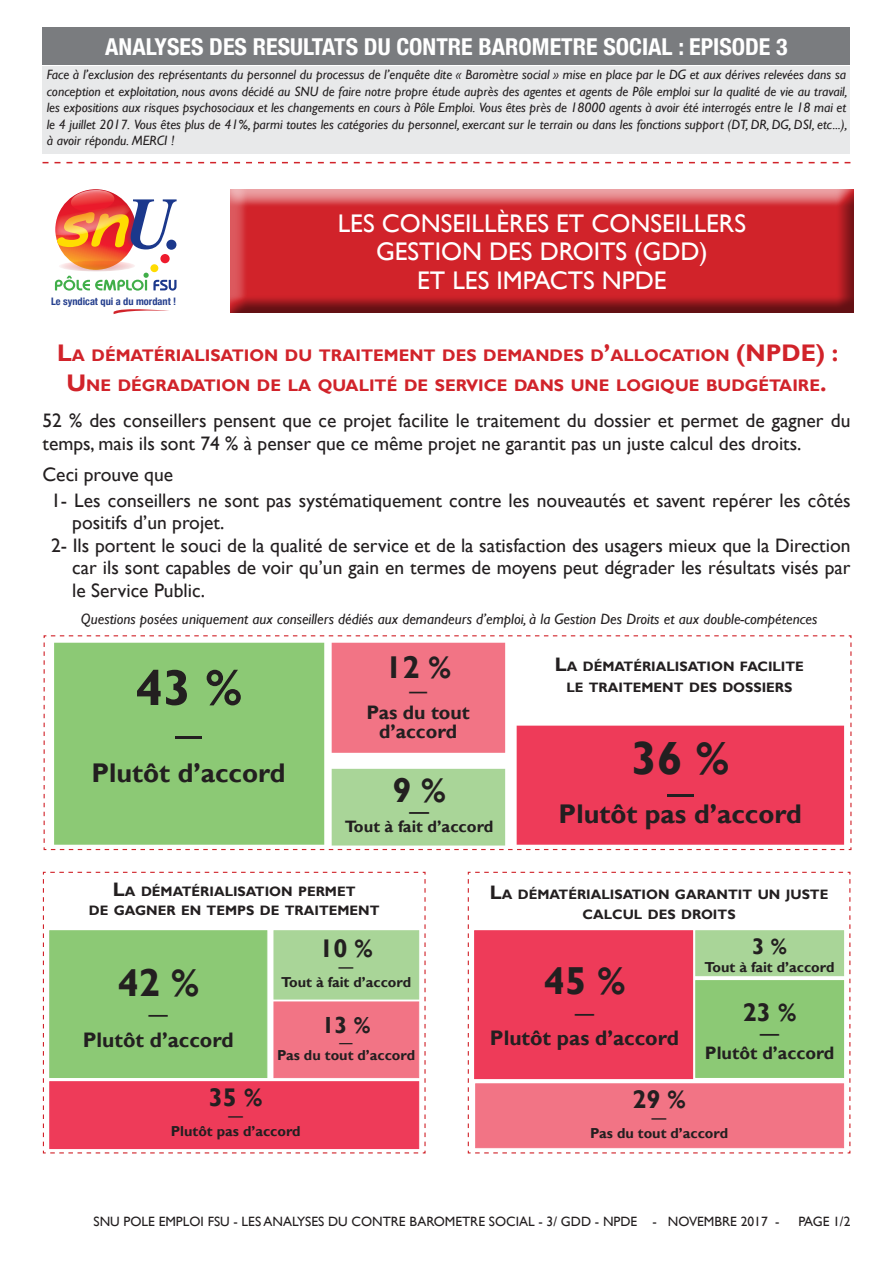
<style>
.page{position:relative;width:893px;height:1263px;background:#fff}
.page>*{position:absolute;margin:0;border:0;box-sizing:border-box;transform-origin:0 0}
.t1{font:700 51px "Gill Sans";color:#231f20}
.t2{font:700 46.5px "Gill Sans";color:#231f20}
.t3{font:700 39px "Gill Sans";color:#231f20}
.t4{font:700 34.5px "Gill Sans";color:#231f20}
.t5{font:700 31.5px "Gill Sans";color:#231f20}
.t6{font:700 27px "Gill Sans";color:#231f20}
.t7{font:25.5px/28.5px "Gill Sans";color:#fff;text-align:center}
.t8{font:700 25.5px "Gill Sans";color:#231f20}
.t9{font:700 condensed 23.25px "Helvetica Neue";color:#fff}
.t10{font:700 23.25px "Gill Sans";color:#231f20}
.t11{font:700 22.5px "Gill Sans";color:#231f20}
.t12{font:700 21px "Gill Sans";color:#231f20}
.t13{font:19.5px/22.5px "Gill Sans";color:#231f20}
.t14{font:700 19.5px/19.5px "Gill Sans";color:#231f20;text-align:center}
.t15{font:700 18px "Gill Sans";color:#231f20}
.t16{font:700 16.8px/30px "Gill Sans";color:#d1232a;text-align:center}
.t17{font:700 16.5px "Gill Sans";color:#231f20}
.t18{font:italic 15px "Gill Sans";color:#231f20}
.t19{font:700 14.4px "Gill Sans";color:#231f20}
.t20{font:700 13.65px/19.5px "Gill Sans";color:#231f20;text-align:center}
.t21{font:italic 13.5px/16.5px "Gill Sans";color:#231f20;text-align:justify}
.t22{font:13.5px "Gill Sans";color:#231f20}
.t23{font:700 condensed 10.35px "Helvetica Neue";color:#253f8e}
.s1{font-size:24px}
.s2{font-size:35.1px}
.s3{font-size:39px}
.s4{font-size:19.5px}
.s5{font-size:51px}
.s6{font-size:28.8px}
.s7{font-size:25.95px}
.s8{font-size:37.8px}
</style>
<div class="page">
<svg style="left:55px;top:189px;width:81px;height:81px"></svg>
<svg style="left:55px;top:261px;width:122px;height:30px"></svg>
<div style="left:150px;top:264px;width:8px;height:8px;background:#ffdc01;border-radius:50%"></div>
<div style="left:160px;top:254px;width:10px;height:9px;background:#ee1b2d;border-radius:50%"></div>
<svg style="left:55px;top:189px;width:122px;height:61px"></svg>
<svg style="left:114px;top:309px;width:55px;height:5px"></svg>
<div style="left:222px;top:187px;width:632px;height:127px;background:#231f20;opacity:.61"></div>
<div style="left:43px;top:66px;width:807px;height:87px;background:#e8e9ea"></div>
<svg style="left:43px;top:162px;width:807px;height:1px"></svg>
<div style="left:43px;top:28px;width:807px;height:37px;background:#7a7c7f"></div>
<svg style="left:42px;top:871px;width:384px;height:283px"></svg>
<div style="left:49px;top:930px;width:218px;height:148px;background:#8cc975;border:1px solid #8cc975"></div>
<div style="left:273px;top:930px;width:146px;height:69px;background:#a9d598;border:1px solid #a9d598"></div>
<div style="left:49px;top:1081px;width:370px;height:68px;background:#ee3b59;border:1px solid #ee3b59"></div>
<div style="left:273px;top:1001px;width:146px;height:77px;background:#f27485;border:1px solid #f27485"></div>
<svg style="left:467px;top:871px;width:384px;height:283px"></svg>
<div style="left:695px;top:980px;width:149px;height:98px;background:#8cc975;border:1px solid #8cc975"></div>
<div style="left:695px;top:930px;width:149px;height:46px;background:#a9d598;border:1px solid #a9d598"></div>
<div style="left:474px;top:930px;width:219px;height:149px;background:#ee3b59;border:1px solid #ee3b59"></div>
<div style="left:475px;top:1083px;width:369px;height:65px;background:#f27485;border:1px solid #f27485"></div>
<svg style="left:43px;top:635px;width:809px;height:216px"></svg>
<div style="left:517px;top:726px;width:327px;height:119px;background:#ee3b59;border:2px solid #ee3b59"></div>
<div style="left:332px;top:769px;width:173px;height:76px;background:#a9d598"></div>
<div style="left:332px;top:643px;width:173px;height:110px;background:#f27485;border:1px solid #f27485"></div>
<div style="left:54px;top:643px;width:270px;height:202px;background:#8cc975;border:2px solid #8cc975"></div>
<h3 class="t9" style="left:105px;top:27px;width:684px">ANALYSES DES RESULTATS DU CONTRE BAROMETRE SOCIAL : EPISODE 3</h3>
<p class="t21" style="left:47px;top:67px;width:802px">Face à l’exclusion des représentants du personnel du processus de l’enquête dite « Baromètre social » mise en place par le DG et aux dérives relevées dans sa conception et exploitation, nous avons décidé au SNU de faire notre propre étude auprès des agentes et agents de Pôle emploi sur la qualité de vie au travail, les expositions aux risques psychosociaux et les changements en cours à Pôle Emploi. Vous êtes près de 18000 agents à avoir été interrogés entre le 18 mai et le 4 juillet 2017. Vous êtes plus de 41%, parmi toutes les catégories du personnel, exercant sur le terrain ou dans les fonctions support (DT, DR, DG, DSI, etc...), à avoir répondu. MERCI !</p>
<p class="t23" style="left:51px;top:292px;width:127px">Le syndicat qui a du mordant !</p>
<h3 class="t7" style="left:338px;top:209px;width:410px">LES CONSEILLÈRES ET CONSEILLERS<br>GESTION DES DROITS (GDD)<br>ET LES IMPACTS NPDE</h3>
<p class="t16" style="left:57px;top:341px;width:783px"><span class="s1">L</span>A DÉMATÉRIALISATION DU TRAITEMENT DES DEMANDES D<span class="s1">’</span>ALLOCATION <span class="s1">(NPDE) :<br>U</span> NE DÉGRADATION DE LA QUALITÉ DE SERVICE DANS UNE LOGIQUE BUDGÉTAIRE<span class="s1">.</span></p>
<h3 class="t13" style="left:43px;top:410px;width:809px">52 % des conseillers pensent que ce projet facilite le traitement du dossier et permet de gagner du temps, mais ils sont 74 % à penser que ce même projet ne garantit pas un juste calcul des droits.</h3>
<h3 class="t13" style="left:51px;top:462px;width:801px;line-height:25.5px;text-indent:-9px">Ceci prouve que<br>1- Les conseillers ne sont pas systématiquement contre les nouveautés et savent repérer les côtés</h3>
<h3 class="t13" style="left:72px;top:512px;width:154px">positifs d’un projet.</h3>
<h3 class="t13" style="left:51px;top:534px;width:801px">2- Ils portent le souci de la qualité de service et de la satisfaction des usagers mieux que la Direction</h3>
<h3 class="t13" style="left:72px;top:557px;width:780px">car ils sont capables de voir qu’un gain en termes de moyens peut dégrader les résultats visés par</h3>
<h3 class="t13" style="left:72px;top:579px;width:134px">le Service Public.</h3>
<p class="t18" style="left:81px;top:610px;width:738px">Questions posées uniquement aux conseillers dédiés aux demandeurs d’emploi, à la Gestion Des Droits et aux double-compétences</p>
<h1 class="t1" style="left:135px;top:657px;width:109px">43 %</h1>
<h1 class="t1" style="left:176px;top:684px;width:27px">_</h1>
<h3 class="t6" style="left:91px;top:756px;width:196px">Plutôt d’accord</h3>
<h3 class="t5" style="left:385px;top:649px;width:68px">1 2 %<span class="s2">_</span></h3>
<h3 class="t14" style="left:367px;top:703px;width:105px">Pas du tout d’accord</h3>
<h3 class="t4" style="left:392px;top:769px;width:55px">9 %<span class="s3">_</span></h3>
<p class="t17" style="left:345px;top:816px;width:150px">Tout à fait d’accord</p>
<p class="t20" style="left:555px;top:657px;width:251px"><span class="s4">L</span>A DÉMATÉRIALISATION FACILITE</p>
<p class="t20" style="left:566px;top:678px;width:228px">LE TRAITEMENT DES DOSSIERS</p>
<h2 class="t2" style="left:631px;top:730px;width:99px">3 6 %<span class="s5">_</span></h2>
<h3 class="t6" style="left:559px;top:798px;width:245px">Plutôt pas d’accord</h3>
<p class="t20" style="left:89px;top:882px;width:292px"><span class="s4">L</span>A DÉMATÉRIALISATION PERMET<br>DE GAGNER EN TEMPS DE TRAITEMENT</p>
<h3 class="t3" style="left:117px;top:959px;width:83px">4 2 %<sub>_</sub></h3>
<h3 class="t12" style="left:83px;top:1027px;width:152px">Plutôt d’accord</h3>
<h3 class="t8" style="left:319px;top:933px;width:55px">1 0 %<span class="s6">_</span></h3>
<p class="t19" style="left:281px;top:973px;width:131px">Tout à fait d’accord</p>
<h3 class="t10" style="left:322px;top:1011px;width:50px">1 3 %<span class="s7">_</span></h3>
<p class="t19" style="left:277px;top:1046px;width:140px">Pas du tout d’accord</p>
<h3 class="t8" style="left:209px;top:1082px;width:55px">3 5 %<span class="s6">_</span></h3>
<p class="t19" style="left:171px;top:1122px;width:131px">Plutôt pas d’accord</p>
<p class="t20" style="left:490px;top:885px;width:340px"><span class="s4">L</span>A DÉMATÉRIALISATION GARANTIT UN JUSTE<br>CALCUL DES DROITS</p>
<h3 class="t3" style="left:543px;top:957px;width:83px">4 5 %<sub>_</sub></h3>
<h3 class="t12" style="left:490px;top:1025px;width:191px">Plutôt pas d’accord</h3>
<h3 class="t11" style="left:752px;top:933px;width:36px">3 %</h3>
<p class="t19" style="left:704px;top:958px;width:131px">Tout à fait d’accord</p>
<h3 class="t8" style="left:743px;top:997px;width:55px">2 3 %<span class="s8">_</span></h3>
<h3 class="t15" style="left:705px;top:1042px;width:131px">Plutôt d’accord</h3>
<h3 class="t8" style="left:632px;top:1084px;width:55px">2 9 %<span class="s6">_</span></h3>
<p class="t19" style="left:590px;top:1124px;width:140px">Pas du tout d’accord</p>
<p class="t22" style="left:94px;top:1213px;width:688px">SNU POLE EMPLOI FSU - LES ANALYSES DU CONTRE BAROMETRE SOCIAL - 3/ GDD - NPDE - NOVEMBRE 2017 -</p>
<p class="t22" style="left:798px;top:1213px;width:54px">PAGE 1/2</p>
</div>
